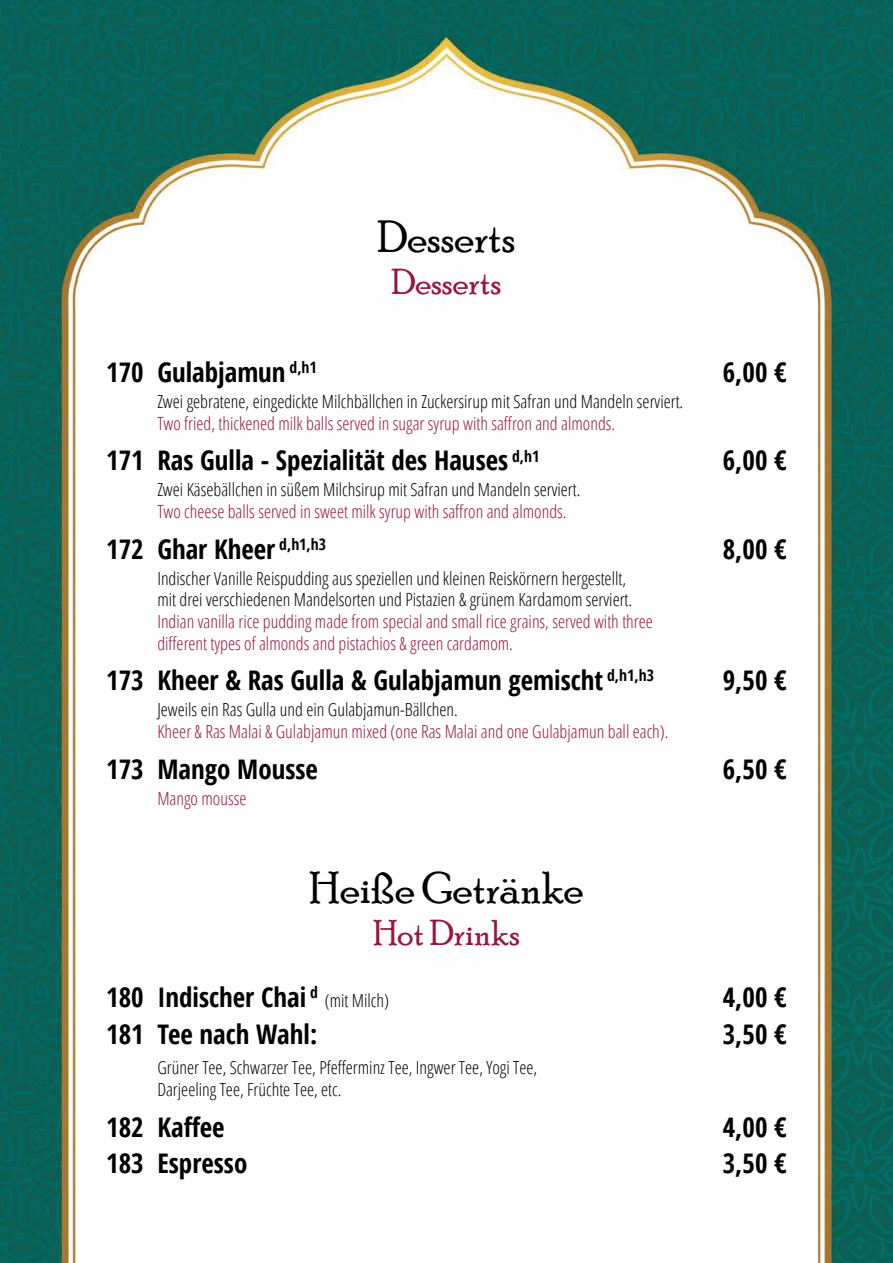
<style>
.page{position:relative;width:893px;height:1263px;background:#fff}
.page>*{position:absolute;margin:0;border:0;box-sizing:border-box;transform-origin:0 0}
.t1{font:45px "Poor Richard";color:#000}
.t2{font:36px "Poor Richard";color:#96163d}
.t3{font:700 27px "Open Sans Condensed";color:#000}
.t4{font:300 18px/21.6px "Open Sans Condensed";color:#000}
.t5{font:300 18px/21.6px "Open Sans Condensed";color:#96163d}
</style>
<div class="page">
<img style="left:0;top:0;width:893px;height:1263px">
<h1 class="t1" style="left:378px;top:212px;width:139px">Desserts</h1>
<h2 class="t2" style="left:391px;top:262px;width:112px">Desserts</h2>
<h3 class="t3" style="left:106px;top:353px;width:212px">170 Gulabjamun <sup>d,h1</sup></h3>
<h3 class="t3" style="left:723px;top:353px;width:65px">6,00 €</h3>
<p class="t4" style="left:157px;top:390px;width:527px">Zwei gebratene, eingedickte Milchbällchen in Zuckersirup mit Safran und Mandeln serviert.</p>
<p class="t5" style="left:157px;top:412px;width:459px">Two fried, thickened milk balls served in sugar syrup with saffron and almonds.</p>
<h3 class="t3" style="left:106px;top:442px;width:435px">171 Ras Gulla - Spezialität des Hauses <sup>d,h1</sup></h3>
<h3 class="t3" style="left:723px;top:442px;width:65px">6,00 €</h3>
<p class="t4" style="left:157px;top:478px;width:425px">Zwei Käsebällchen in süßem Milchsirup mit Safran und Mandeln serviert.</p>
<p class="t5" style="left:157px;top:500px;width:411px">Two cheese balls served in sweet milk syrup with saffron and almonds.</p>
<h3 class="t3" style="left:106px;top:530px;width:221px">172 Ghar Kheer <sup>d,h1,h3</sup></h3>
<h3 class="t3" style="left:723px;top:530px;width:65px">8,00 €</h3>
<p class="t4" style="left:157px;top:567px;width:476px">Indischer Vanille Reispudding aus speziellen und kleinen Reiskörnern hergestellt, mit drei verschiedenen Mandelsorten und Pistazien &amp; grünem Kardamom serviert.</p>
<p class="t5" style="left:157px;top:610px;width:497px">Indian vanilla rice pudding made from special and small rice grains, served with three different types of almonds and pistachios &amp; green cardamom.</p>
<h3 class="t3" style="left:106px;top:662px;width:549px">173 Kheer &amp; Ras Gulla &amp; Gulabjamun gemischt <sup>d,h1,h3</sup></h3>
<h3 class="t3" style="left:723px;top:662px;width:65px">9,50 €</h3>
<p class="t4" style="left:157px;top:698px;width:302px">Jeweils ein Ras Gulla und ein Gulabjamun-Bällchen.</p>
<p class="t5" style="left:157px;top:720px;width:513px">Kheer &amp; Ras Malai &amp; Gulabjamun mixed (one Ras Malai and one Gulabjamun ball each).</p>
<h3 class="t3" style="left:106px;top:750px;width:213px">173 Mango Mousse</h3>
<h3 class="t3" style="left:723px;top:750px;width:65px">6,50 €</h3>
<p class="t5" style="left:157px;top:787px;width:91px">Mango mousse</p>
<h1 class="t1" style="left:309px;top:862px;width:276px">Heiße Getränke</h1>
<h2 class="t2" style="left:373px;top:912px;width:148px">Hot Drinks</h2>
<h3 class="t3" style="left:106px;top:978px;width:213px">180 Indischer Chai <sup>d</sup></h3>
<p class="t4" style="left:325px;top:989px;width:66px">(mit Milch)</p>
<h3 class="t3" style="left:723px;top:978px;width:65px">4,00 €</h3>
<h3 class="t3" style="left:106px;top:1015px;width:212px">181 Tee nach Wahl:</h3>
<h3 class="t3" style="left:723px;top:1015px;width:65px">3,50 €</h3>
<p class="t4" style="left:157px;top:1056px;width:381px">Grüner Tee, Schwarzer Tee, Pfefferminz Tee, Ingwer Tee, Yogi Tee,<br>Darjeeling Tee, Früchte Tee, etc.</p>
<h3 class="t3" style="left:106px;top:1108px;width:120px">182 Kaffee</h3>
<h3 class="t3" style="left:723px;top:1108px;width:65px">4,00 €</h3>
<h3 class="t3" style="left:106px;top:1144px;width:143px">183 Espresso</h3>
<h3 class="t3" style="left:723px;top:1144px;width:65px">3,50 €</h3>
</div>
